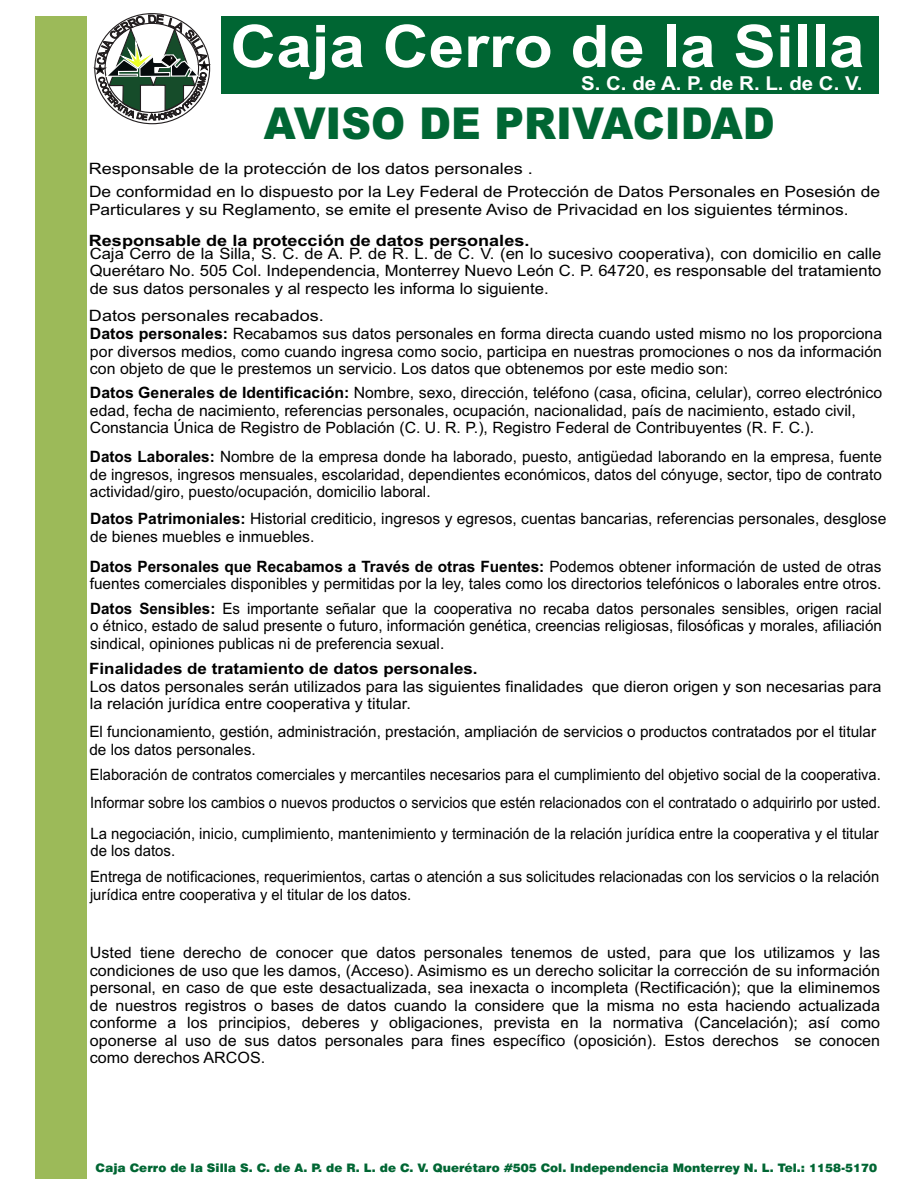
<style>
.page{position:relative;width:918px;height:1188px;background:#fff}
.page>*{position:absolute;margin:0;border:0;box-sizing:border-box;transform-origin:0 0}
.t1{font:700 58.8px "Arial";color:#fff;scale:1.08 1}
.t2{font:900 43.95px "Arial";color:#063;scale:.93 1}
.t3{font:700 19.2px "Arial";color:#fff;scale:1.06 1}
.t4{font:15.6px/17.5px "Arial";color:#000}
.t5{font:15.6px/28.5px "Arial";color:#000;scale:.94 1}
.t6{font:15.6px/17.7px "Arial";color:#000;scale:1.15 1}
.t7{font:15.6px/17.5px "Arial";color:#000;text-align:justify;scale:1.06 1}
.t8{font:15.6px/17.5px "Arial";color:#000;scale:1.11 1}
.t9{font:15.6px/17.5px "Arial";color:#000;scale:1.04 1}
.t10{font:15.6px/17.5px "Arial";color:#000;scale:.96 1}
.t11{font:15.6px "Arial";color:#000;scale:1.16 1}
.t12{font:700 15.6px "Arial";color:#000;scale:1.15 1}
.t13{font:700 15.6px "Arial";color:#000;scale:1.08 1}
.t14{font:900 11.7px "Swiss 721 BT";color:#063}
.s1{font-weight:700}
</style>
<div class="page">
<div style="left:221px;top:16px;width:658px;height:78px;background:#063"></div>
<div style="left:35px;top:16px;width:52px;height:1163px;background:#9cba59"></div>
<svg style="left:93px;top:15px;width:118px;height:105px"></svg>
<h1 class="t1" style="left:230px;top:24px;width:589px">Caja Cerro de la Silla</h1>
<p class="t3" style="left:581px;top:76px;width:267px">S. C. de A. P. de R. L. de C. V.</p>
<h2 class="t2" style="left:264px;top:108px;width:551px">AVISO DE PRIVACIDAD</h2>
<p class="t11" style="left:89px;top:163px;width:384px">Responsable de la protección de los datos personales .</p>
<p class="t8" style="left:89px;top:184px;width:714px">De conformidad en lo dispuesto por la Ley Federal de Protección de Datos Personales en Posesión de<br>Particulares y su Reglamento, se emite el presente Aviso de Privacidad en los siguientes términos.</p>
<p class="t12" style="left:89px;top:234px;width:385px">Responsable de la protección de datos personales.</p>
<p class="t7" style="left:90px;top:246px;width:749px">Caja Cerro de la Silla, S. C. de A. P. de R. L. de C. V. (en lo sucesivo cooperativa), con domicilio en calle Querétaro No. 505 Col. Independencia, Monterrey Nuevo León C. P. 64720, es responsable del tratamiento de sus datos personales y al respecto les informa lo siguiente.</p>
<p class="t6" style="left:89px;top:308px;width:691px">Datos personales recabados.<br><span class="s1">Datos personales:</span> Recabamos sus datos personales en forma directa cuando usted mismo no los proporciona por diversos medios, como cuando ingresa como socio, participa en nuestras promociones o nos da información con objeto de que le prestemos un servicio. Los datos que obtenemos por este medio son:</p>
<p class="t4" style="left:90px;top:386px;width:794px"><span class="s1">Datos Generales de Identificación:</span> Nombre, sexo, dirección, teléfono (casa, oficina, celular), correo electrónico edad, fecha de nacimiento, referencias personales, ocupación, nacionalidad, país de nacimiento, estado civil,<br>Constancia Única de Registro de Población (C. U. R. P.), Registro Federal de Contribuyentes (R. F. C.).</p>
<p class="t4" style="left:90px;top:449px;width:793px;text-align:justify"><span class="s1">Datos Laborales:</span> Nombre de la empresa donde ha laborado, puesto, antigüedad laborando en la empresa, fuente de ingresos, ingresos mensuales, escolaridad, dependientes económicos, datos del cónyuge, sector, tipo de contrato actividad/giro, puesto/ocupación, domicilio laboral.</p>
<p class="t4" style="left:90px;top:512px;width:798px"><span class="s1">Datos Patrimoniales:</span> Historial crediticio, ingresos y egresos, cuentas bancarias, referencias personales, desglose de bienes muebles e inmuebles.</p>
<p class="t4" style="left:90px;top:559px;width:793px"><span class="s1">Datos Personales que Recabamos a Través de otras Fuentes:</span> Podemos obtener información de usted de otras fuentes comerciales disponibles y permitidas por la ley, tales como los directorios telefónicos o laborales entre otros.</p>
<p class="t4" style="left:90px;top:601px;width:793px;text-align:justify"><span class="s1">Datos Sensibles:</span> Es importante señalar que la cooperativa no recaba datos personales sensibles, origen racial o étnico, estado de salud presente o futuro, información genética, creencias religiosas, filosóficas y morales, afiliación sindical, opiniones publicas ni de preferencia sexual.</p>
<p class="t13" style="left:89px;top:663px;width:361px">Finalidades de tratamiento de datos personales.</p>
<p class="t9" style="left:90px;top:679px;width:763px">Los datos personales serán utilizados para las siguientes finalidades que dieron origen y son necesarias para la relación jurídica entre cooperativa y titular.</p>
<p class="t4" style="left:89px;top:725px;width:788px">El funcionamiento, gestión, administración, prestación, ampliación de servicios o productos contratados por el titular de los datos personales.</p>
<p class="t5" style="left:90px;top:761px;width:843px">Elaboración de contratos comerciales y mercantiles necesarios para el cumplimiento del objetivo social de la cooperativa.<br>Informar sobre los cambios o nuevos productos o servicios que estén relacionados con el contratado o adquirirlo por usted.</p>
<p class="t10" style="left:90px;top:826px;width:823px">La negociación, inicio, cumplimiento, mantenimiento y terminación de la relación jurídica entre la cooperativa y el titular de los datos.</p>
<p class="t5" style="left:90px;top:869px;width:841px;line-height:17.5px">Entrega de notificaciones, requerimientos, cartas o atención a sus solicitudes relacionadas con los servicios o la relación jurídica entre cooperativa y el titular de los datos.</p>
<p class="t4" style="left:90px;top:945px;width:792px;text-align:justify">Usted tiene derecho de conocer que datos personales tenemos de usted, para que los utilizamos y las condiciones de uso que les damos, (Acceso). Asimismo es un derecho solicitar la corrección de su información personal, en caso de que este desactualizada, sea inexacta o incompleta (Rectificación); que la eliminemos de nuestros registros o bases de datos cuando la considere que la misma no esta haciendo actualizada conforme a los principios, deberes y obligaciones, prevista en la normativa (Cancelación); así como oponerse al uso de sus datos personales para fines específico (oposición). Estos derechos se conocen como derechos ARCOS.</p>
<p class="t14" style="left:96px;top:1163px;width:783px">Caja Cerro de la Silla S. C. de A. P. de R. L. de C. V. Querétaro #505 Col. Independencia Monterrey N. L. Tel.: 1158-5170</p>
</div>
